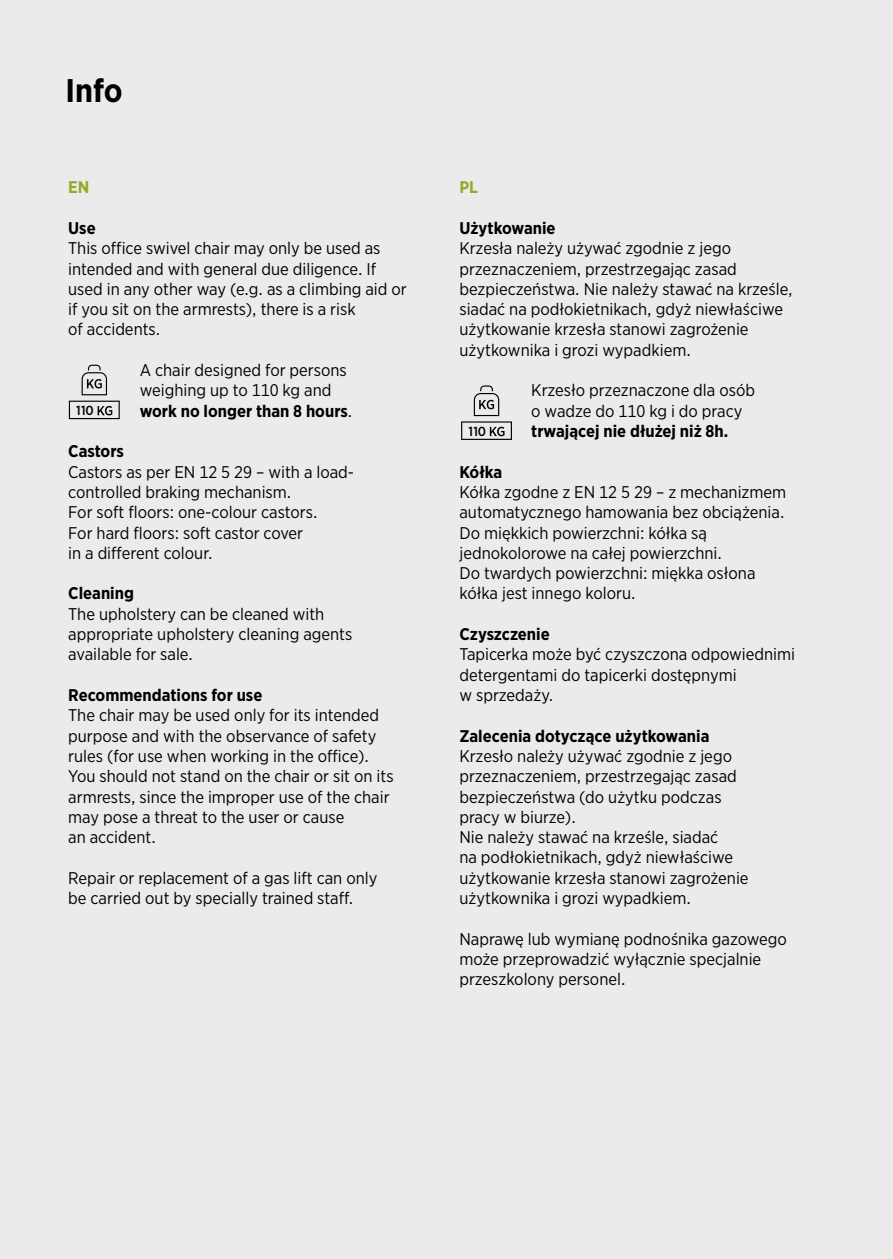
<style>
.page{position:relative;width:893px;height:1259px;background:#ebebec}
.page>*{position:absolute;margin:0;border:0;box-sizing:border-box;transform-origin:0 0}
.TITLE_pages{font:700 32.7px "Gotham Narrow";color:#000}
.TXT_7ptk{font:16.8px/20.4px "Gotham Narrow";color:#000}
.TXT_7ptk-2{font:700 16.8px "Gotham Narrow";color:#000}
.TXT_7ptk-3{font:700 16.8px "Gotham Narrow";color:#94aa24}
.t1{font:500 13.2px "Gotham Narrow";color:#000}
.s1{font-weight:700}
</style>
<div class="page">
<svg style="left:82px;top:365px;width:25px;height:30px"></svg>
<svg style="left:69px;top:401px;width:51px;height:18px"></svg>
<svg style="left:461px;top:385px;width:51px;height:55px"></svg>
<p class="TITLE_pages" style="left:66px;top:69px;width:59px">Info</p>
<p class="TXT_7ptk-3" style="left:68px;top:177px;width:23px">EN</p>
<p class="TXT_7ptk-2" style="left:68px;top:217px;width:29px">Use</p>
<p class="TXT_7ptk" style="left:68px;top:238px;width:340px">This office swivel chair may only be used as intended and with general due diligence. If used in any other way (e.g. as a climbing aid or if you sit on the armrests), there is a risk<br>of accidents.</p>
<p class="TXT_7ptk" style="left:140px;top:359px;width:214px">A chair designed for persons weighing up to 110 kg and <span class="s1">work no longer than 8 hours</span>.</p>
<p class="TXT_7ptk-2" style="left:68px;top:440px;width:57px">Castors</p>
<p class="TXT_7ptk" style="left:68px;top:461px;width:288px">Castors as per EN 12 5 29 – with a load&shy;controlled braking mechanism.<br>For soft floors: one-colour castors.<br>For hard floors: soft castor cover<br>in a different colour.</p>
<p class="TXT_7ptk-2" style="left:68px;top:583px;width:67px">Cleaning</p>
<p class="TXT_7ptk" style="left:68px;top:603px;width:286px">The upholstery can be cleaned with appropriate upholstery cleaning agents available for sale.</p>
<p class="TXT_7ptk-2" style="left:68px;top:684px;width:196px">Recommendations for use</p>
<p class="TXT_7ptk" style="left:68px;top:705px;width:327px">The chair may be used only for its intended purpose and with the observance of safety rules (for use when working in the office).<br>You should not stand on the chair or sit on its armrests, since the improper use of the chair may pose a threat to the user or cause<br>an accident.</p>
<p class="TXT_7ptk" style="left:68px;top:867px;width:311px">Repair or replacement of a gas lift can only be carried out by specially trained staff.</p>
<p class="t1" style="left:76px;top:402px;width:19px">110</p>
<p class="TXT_7ptk-3" style="left:459px;top:177px;width:20px">PL</p>
<p class="TXT_7ptk-2" style="left:459px;top:217px;width:98px">Użytkowanie</p>
<p class="TXT_7ptk" style="left:459px;top:238px;width:335px">Krzesła należy używać zgodnie z jego przeznaczeniem, przestrzegając zasad bezpieczeństwa. Nie należy stawać na krześle, siadać na podłokietnikach, gdyż niewłaściwe użytkowanie krzesła stanowi zagrożenie użytkownika i grozi wypadkiem.</p>
<p class="TXT_7ptk" style="left:531px;top:380px;width:225px">Krzesło przeznaczone dla osób o wadze do 110 kg i do pracy <span class="s1">trwającej nie dłużej niż 8h.</span></p>
<p class="TXT_7ptk-2" style="left:459px;top:461px;width:44px">Kółka</p>
<p class="TXT_7ptk" style="left:459px;top:481px;width:328px">Kółka zgodne z EN 12 5 29 – z mechanizmem automatycznego hamowania bez obciążenia.<br>Do miękkich powierzchni: kółka są jednokolorowe na całej powierzchni.<br>Do twardych powierzchni: miękka osłona kółka jest innego koloru.</p>
<p class="TXT_7ptk-2" style="left:459px;top:623px;width:92px">Czyszczenie</p>
<p class="TXT_7ptk" style="left:459px;top:644px;width:337px">Tapicerka może być czyszczona odpowiednimi detergentami do tapicerki dostępnymi<br>w sprzedaży.</p>
<p class="TXT_7ptk-2" style="left:459px;top:725px;width:252px">Zalecenia dotyczące użytkowania</p>
<p class="TXT_7ptk" style="left:459px;top:745px;width:279px">Krzesło należy używać zgodnie z jego przeznaczeniem, przestrzegając zasad bezpieczeństwa (do użytku podczas pracy w biurze).</p>
<p class="TXT_7ptk" style="left:459px;top:826px;width:291px">Nie należy stawać na krześle, siadać<br>na podłokietnikach, gdyż niewłaściwe użytkowanie krzesła stanowi zagrożenie użytkownika i grozi wypadkiem.</p>
<p class="TXT_7ptk" style="left:459px;top:928px;width:329px">Naprawę lub wymianę podnośnika gazowego może przeprowadzić wyłącznie specjalnie przeszkolony personel.</p>
<p class="t1" style="left:468px;top:423px;width:19px">110</p>
</div>
